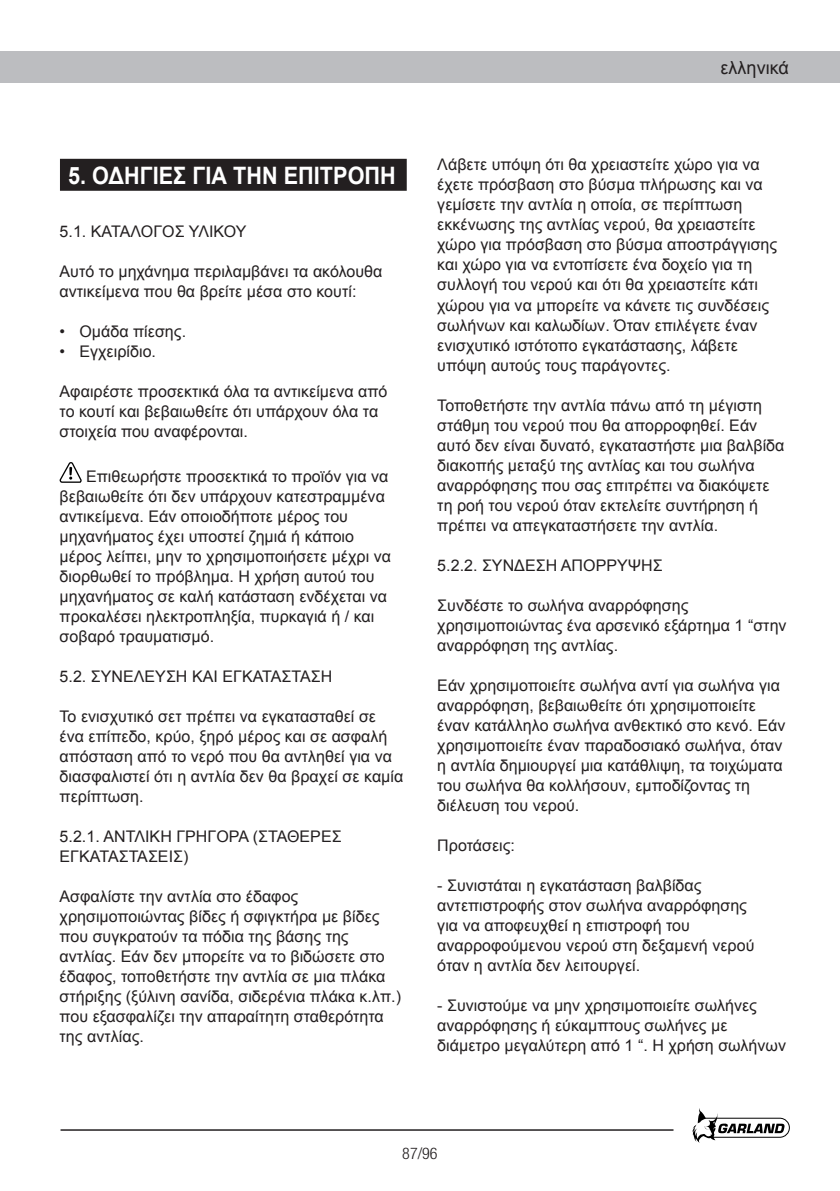
<style>
.page{position:relative;width:840px;height:1191px;background:#fff}
.page>*{position:absolute;margin:0;border:0;box-sizing:border-box;transform-origin:0 0}
.t1{font:700 24px "Arial";color:#fff;scale:.9 1}
.t2{font:18px "Arial";color:#231f20}
.t3{font:16px/20px "Arial";color:#231f20}
.t4{font:300 condensed 16px "Helvetica Neue";color:#231f20}
</style>
<div class="page">
<div style="left:0;top:51px;width:839px;height:31px;background:#bcbdc0"></div>
<svg style="left:692px;top:1108px;width:97px;height:34px"></svg>
<hr style="left:60px;top:1129px;width:613px;height:1px;background:#231f20">
<svg style="left:59px;top:462px;width:23px;height:21px"></svg>
<div style="left:61px;top:160px;width:344px;height:30px;background:#231f20"></div>
<div style="left:60px;top:159px;width:346px;height:32px;border:2px solid #231f20"></div>
<h1 class="t1" style="left:68px;top:159px;width:365px">5. ΟΔΗΓΙΕΣ ΓΙΑ ΤΗΝ ΕΠΙΤΡΟΠΗ</h1>
<p class="t3" style="left:60px;top:222px;width:188px">5.1. ΚΑΤΑΛΟΓΟΣ ΥΛΙΚΟΥ</p>
<p class="t3" style="left:60px;top:262px;width:324px">Αυτό το μηχάνημα περιλαμβάνει τα ακόλουθα αντικείμενα που θα βρείτε μέσα στο κουτί:</p>
<p class="t3" style="left:60px;top:322px;width:128px">• Ομάδα πίεσης.</p>
<p class="t3" style="left:60px;top:342px;width:98px">• Εγχειρίδιο.</p>
<p class="t3" style="left:60px;top:382px;width:329px">Αφαιρέστε προσεκτικά όλα τα αντικείμενα από το κουτί και βεβαιωθείτε ότι υπάρχουν όλα τα στοιχεία που αναφέρονται.</p>
<p class="t3" style="left:60px;top:466px;width:333px;text-indent:27px">Επιθεωρήστε προσεκτικά το προϊόν για να βεβαιωθείτε ότι δεν υπάρχουν κατεστραμμένα αντικείμενα. Εάν οποιοδήποτε μέρος του μηχανήματος έχει υποστεί ζημιά ή κάποιο μέρος λείπει, μην το χρησιμοποιήσετε μέχρι να διορθωθεί το πρόβλημα. Η χρήση αυτού του μηχανήματος σε καλή κατάσταση ενδέχεται να προκαλέσει ηλεκτροπληξία, πυρκαγιά ή / και σοβαρό τραυματισμό.</p>
<p class="t3" style="left:60px;top:666px;width:274px">5.2. ΣΥΝΕΛΕΥΣΗ ΚΑΙ ΕΓΚΑΤΑΣΤΑΣΗ</p>
<p class="t3" style="left:60px;top:706px;width:345px">Το ενισχυτικό σετ πρέπει να εγκατασταθεί σε ένα επίπεδο, κρύο, ξηρό μέρος και σε ασφαλή απόσταση από το νερό που θα αντληθεί για να διασφαλιστεί ότι η αντλία δεν θα βραχεί σε καμία περίπτωση.</p>
<p class="t3" style="left:60px;top:826px;width:283px">5.2.1. ΑΝΤΛΙΚΗ ΓΡΗΓΟΡΑ (ΣΤΑΘΕΡΕΣ<br>ΕΓΚΑΤΑΣΤΑΣΕΙΣ)</p>
<p class="t3" style="left:60px;top:886px;width:343px">Ασφαλίστε την αντλία στο έδαφος χρησιμοποιώντας βίδες ή σφιγκτήρα με βίδες που συγκρατούν τα πόδια της βάσης της αντλίας. Εάν δεν μπορείτε να το βιδώσετε στο έδαφος, τοποθετήστε την αντλία σε μια πλάκα στήριξης (ξύλινη σανίδα, σιδερένια πλάκα κ.λπ.) που εξασφαλίζει την απαραίτητη σταθερότητα της αντλίας.</p>
<p class="t2" style="left:720px;top:56px;width:70px">ελληνικά</p>
<p class="t3" style="left:437px;top:155px;width:341px">Λάβετε υπόψη ότι θα χρειαστείτε χώρο για να έχετε πρόσβαση στο βύσμα πλήρωσης και να γεμίσετε την αντλία η οποία, σε περίπτωση εκκένωσης της αντλίας νερού, θα χρειαστείτε χώρο για πρόσβαση στο βύσμα αποστράγγισης και χώρο για να εντοπίσετε ένα δοχείο για τη συλλογή του νερού και ότι θα χρειαστείτε κάτι χώρου για να μπορείτε να κάνετε τις συνδέσεις σωλήνων και καλωδίων. Όταν επιλέγετε έναν ενισχυτικό ιστότοπο εγκατάστασης, λάβετε υπόψη αυτούς τους παράγοντες.</p>
<p class="t3" style="left:437px;top:395px;width:348px">Τοποθετήστε την αντλία πάνω από τη μέγιστη στάθμη του νερού που θα απορροφηθεί. Εάν αυτό δεν είναι δυνατό, εγκαταστήστε μια βαλβίδα διακοπής μεταξύ της αντλίας και του σωλήνα αναρρόφησης που σας επιτρέπει να διακόψετε τη ροή του νερού όταν εκτελείτε συντήρηση ή πρέπει να απεγκαταστήσετε την αντλία.</p>
<p class="t3" style="left:437px;top:555px;width:227px">5.2.2. ΣΥΝΔΕΣΗ ΑΠΟΡΡΥΨΗΣ</p>
<p class="t3" style="left:437px;top:595px;width:350px">Συνδέστε το σωλήνα αναρρόφησης χρησιμοποιώντας ένα αρσενικό εξάρτημα 1 “στην αναρρόφηση της αντλίας.</p>
<p class="t3" style="left:437px;top:675px;width:349px">Εάν χρησιμοποιείτε σωλήνα αντί για σωλήνα για αναρρόφηση, βεβαιωθείτε ότι χρησιμοποιείτε έναν κατάλληλο σωλήνα ανθεκτικό στο κενό. Εάν χρησιμοποιείτε έναν παραδοσιακό σωλήνα, όταν η αντλία δημιουργεί μια κατάθλιψη, τα τοιχώματα του σωλήνα θα κολλήσουν, εμποδίζοντας τη διέλευση του νερού.</p>
<p class="t3" style="left:437px;top:835px;width:79px">Προτάσεις:</p>
<p class="t3" style="left:437px;top:875px;width:318px">- Συνιστάται η εγκατάσταση βαλβίδας αντεπιστροφής στον σωλήνα αναρρόφησης για να αποφευχθεί η επιστροφή του αναρροφούμενου νερού στη δεξαμενή νερού όταν η αντλία δεν λειτουργεί.</p>
<p class="t3" style="left:437px;top:995px;width:350px">- Συνιστούμε να μην χρησιμοποιείτε σωλήνες αναρρόφησης ή εύκαμπτους σωλήνες με διάμετρο μεγαλύτερη από 1 “. Η χρήση σωλήνων</p>
<p class="t4" style="left:402px;top:1144px;width:37px">87/96</p>
</div>
